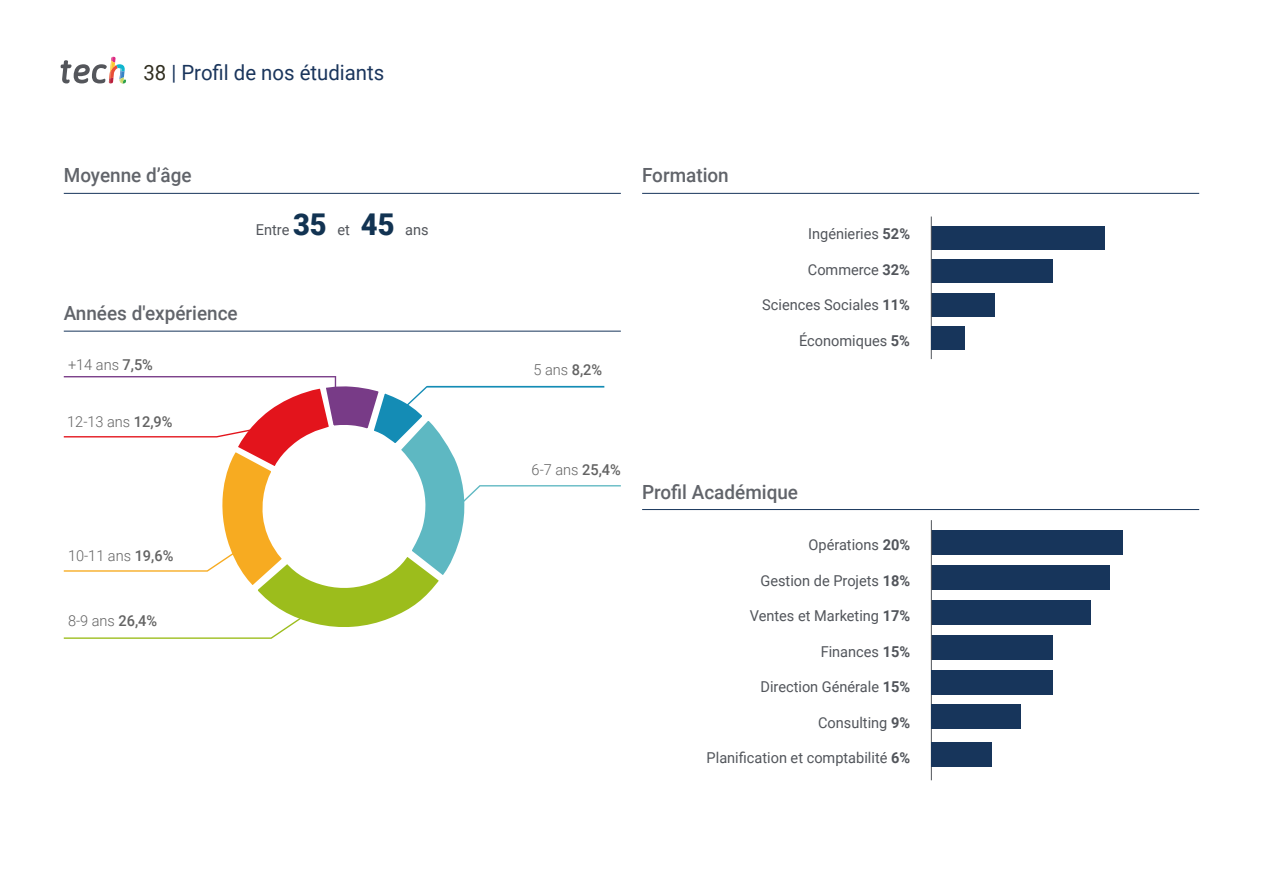
<style>
.page{position:relative;width:1263px;height:893px;background:#fff}
.page>*{position:absolute;margin:0;border:0;box-sizing:border-box;transform-origin:0 0}
.t1{font:21px "Roboto";color:#1a355c}
.t2{font:500 19.5px "Roboto";color:#61646a}
.t3{font:15px "Roboto";color:#52555b}
.t4{font:300 15px "Roboto";color:#636363}
.s1{color:#312e20}
.s2{font-weight:900;font-size:30px;color:#123352}
.s3{font-weight:500}
.s4{font-weight:700}
</style>
<div class="page">
<div style="left:931px;top:635px;width:121px;height:25px;background:#17355b"></div>
<div style="left:931px;top:293px;width:63px;height:24px;background:#17355b"></div>
<div style="left:931px;top:565px;width:178px;height:25px;background:#17355b"></div>
<hr style="left:64px;top:193px;width:557px;height:1px;background:#17355b">
<hr style="left:642px;top:509px;width:557px;height:1px;background:#17355b">
<div style="left:931px;top:530px;width:191px;height:25px;background:#17355b"></div>
<div style="left:931px;top:600px;width:159px;height:25px;background:#17355b"></div>
<hr style="left:931px;top:520px;width:1px;height:260px;background:#52555b">
<hr style="left:642px;top:193px;width:557px;height:1px;background:#17355b">
<div style="left:931px;top:226px;width:173px;height:24px;background:#17355b"></div>
<div style="left:931px;top:259px;width:122px;height:24px;background:#17355b"></div>
<hr style="left:931px;top:217px;width:1px;height:142px;background:#52555b">
<svg style="left:61px;top:57px;width:65px;height:27px"></svg>
<hr style="left:64px;top:331px;width:557px;height:1px;background:#17355b">
<div style="left:931px;top:326px;width:33px;height:24px;background:#17355b"></div>
<svg style="left:64px;top:376px;width:557px;height:263px"></svg>
<div style="left:931px;top:670px;width:121px;height:24px;background:#17355b"></div>
<div style="left:931px;top:705px;width:89px;height:24px;background:#17355b"></div>
<div style="left:931px;top:742px;width:60px;height:25px;background:#17355b"></div>
<h1 class="t1" style="left:144px;top:57px;width:242px"><span class="s1">38</span> | Profil de nos étudiants</h1>
<h2 class="t2" style="left:64px;top:161px;width:129px">Moyenne d’âge</h2>
<p class="t3" style="left:256px;top:219px;width:174px">Entre <span class="s2">35</span> et <span class="s2">45</span> ans</p>
<h2 class="t2" style="left:64px;top:300px;width:175px">Années d'expérience</h2>
<p class="t4" style="left:68px;top:354px;width:86px">+14 ans <span class="s3">7,5%</span></p>
<p class="t4" style="left:67px;top:411px;width:107px">12-13 ans <span class="s3">12,9%</span></p>
<p class="t4" style="left:68px;top:545px;width:107px">10-11 ans <span class="s3">19,6%</span></p>
<p class="t4" style="left:68px;top:610px;width:91px">8-9 ans <span class="s3">26,4%</span></p>
<p class="t4" style="left:533px;top:359px;width:70px">5 ans <span class="s3">8,2%</span></p>
<h2 class="t2" style="left:642px;top:161px;width:88px">Formation</h2>
<p class="t3" style="left:808px;top:224px;width:103px">Ingénieries <span class="s4">52%</span></p>
<p class="t3" style="left:808px;top:259px;width:104px">Commerce <span class="s4">32%</span></p>
<p class="t3" style="left:762px;top:295px;width:149px">Sciences Sociales <span class="s4">11%</span></p>
<p class="t3" style="left:799px;top:330px;width:112px">Économiques <span class="s4">5%</span></p>
<p class="t4" style="left:532px;top:459px;width:91px">6-7 ans <span class="s3">25,4%</span></p>
<h2 class="t2" style="left:642px;top:478px;width:157px">Profil Académique</h2>
<p class="t3" style="left:808px;top:534px;width:103px">Opérations <span class="s4">20%</span></p>
<p class="t3" style="left:760px;top:570px;width:151px">Gestion de Projets <span class="s4">18%</span></p>
<p class="t3" style="left:750px;top:605px;width:162px">Ventes et Marketing <span class="s4">17%</span></p>
<p class="t3" style="left:821px;top:641px;width:91px">Finances <span class="s4">15%</span></p>
<p class="t3" style="left:760px;top:676px;width:151px">Direction Générale <span class="s4">15%</span></p>
<p class="t3" style="left:818px;top:712px;width:94px">Consulting <span class="s4">9%</span></p>
<p class="t3" style="left:707px;top:747px;width:205px">Planification et comptabilité <span class="s4">6%</span></p>
</div>
